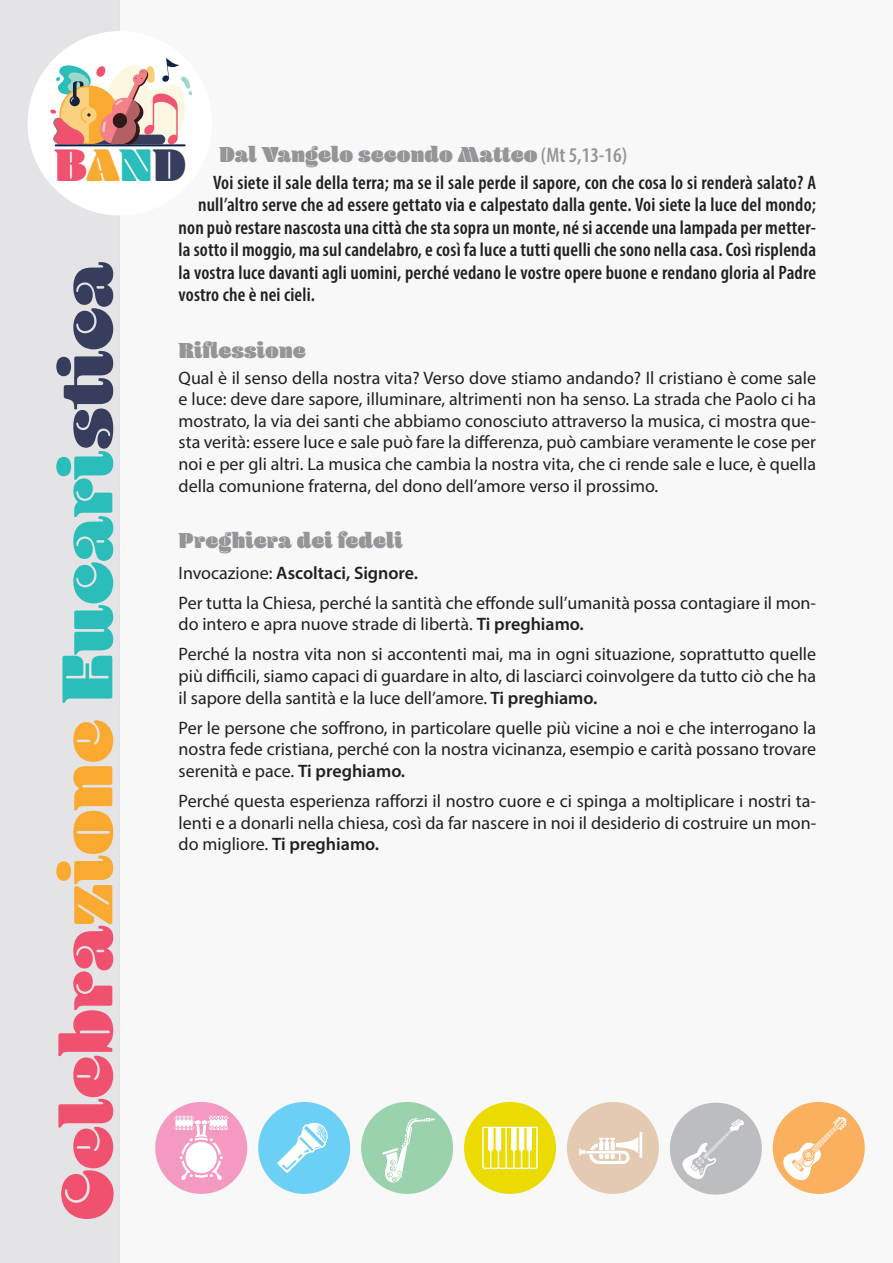
<style>
.page{position:relative;width:893px;height:1263px;background:#fff}
.page>*{position:absolute;margin:0;border:0;box-sizing:border-box;transform-origin:0 0}
.t1{font:900 75px "Blenny";color:#f0516e}
.t2{font:900 22.5px "Blenny";color:#939598}
.t3{font:600 condensed 19.5px "Myriad Pro";letter-spacing:.01em;color:#231f20}
.t4{font:18px/21.6px "Myriad Pro";color:#231f20;text-align:justify}
.s1{font-size:47.55px;color:#f0516e}
.s2{font-size:47.55px;color:#faaa31}
.s3{font-size:47.55px;color:#2abdba}
.s4{font-size:47.55px;color:#373e5d}
.s5{font-family:"Myriad Pro";font-weight:600;font-stretch:condensed;font-size:21px}
.s6{font-weight:600}
.s7{color:#faaa31}
.s8{color:#2abdba}
.s9{color:#373e5d}
</style>
<div class="page">
<div style="left:120px;top:0;width:773px;height:1263px;background:#f8f8f8"></div>
<div style="left:0;top:0;width:120px;height:1263px;background:#e4e4e6"></div>
<div style="left:28px;top:31px;width:184px;height:185px;background:#fff;border-radius:50%"></div>
<svg style="left:50px;top:58px;width:142px;height:89px"></svg>
<hr style="left:55px;top:144px;width:131px;height:2px;background:#102247">
<div style="left:155px;top:1102px;width:92px;height:92px;background:#f499c2;border-radius:50%"></div>
<svg style="left:175px;top:1116px;width:53px;height:64px"></svg>
<div style="left:258px;top:1102px;width:92px;height:92px;background:#6bcff6;border-radius:50%"></div>
<svg style="left:277px;top:1122px;width:51px;height:51px"></svg>
<div style="left:361px;top:1102px;width:92px;height:92px;background:#9ad2ae;border-radius:50%"></div>
<svg style="left:382px;top:1118px;width:53px;height:64px"></svg>
<div style="left:464px;top:1102px;width:92px;height:92px;background:#ebdb01;border-radius:50%"></div>
<svg style="left:482px;top:1127px;width:56px;height:42px"></svg>
<div style="left:567px;top:1102px;width:92px;height:92px;background:#e3cab0;border-radius:50%"></div>
<svg style="left:579px;top:1132px;width:63px;height:32px"></svg>
<div style="left:670px;top:1103px;width:92px;height:91px;background:#bcbdc0;border-radius:50%"></div>
<svg style="left:682px;top:1119px;width:62px;height:60px"></svg>
<div style="left:773px;top:1102px;width:92px;height:92px;background:#fab05f;border-radius:50%"></div>
<svg style="left:781px;top:1116px;width:66px;height:66px"></svg>
<p class="t2" style="left:54px;top:141px;width:574px"><span class="s1">B</span><span class="s2">A</span><span class="s3">N</span><span class="s4">D</span> Dal Vangelo secondo Matteo <span class="s5">(Mt 5,13-16)</span></p>
<p class="t3" style="left:213px;top:170px;width:604px">Voi siete il sale della terra; ma se il sale perde il sapore, con che cosa lo si renderà salato? A</p>
<p class="t3" style="left:198px;top:193px;width:619px">null’altro serve che ad essere gettato via e calpestato dalla gente. Voi siete la luce del mondo;</p>
<p class="t3" style="left:179px;top:215px;width:639px">non può restare nascosta una città che sta sopra un monte, né si accende una lampada per metter-</p>
<p class="t3" style="left:179px;top:238px;width:639px">la sotto il moggio, ma sul candelabro, e così fa luce a tutti quelli che sono nella casa. Così risplenda</p>
<p class="t3" style="left:179px;top:260px;width:639px">la vostra luce davanti agli uomini, perché vedano le vostre opere buone e rendano gloria al Padre</p>
<p class="t3" style="left:179px;top:283px;width:138px">vostro che è nei cieli.</p>
<p class="t2" style="left:179px;top:337px;width:129px">Riflessione</p>
<p class="t4" style="left:179px;top:366px;width:639px">Qual è il senso della nostra vita? Verso dove stiamo andando? Il cristiano è come sale e luce: deve dare sapore, illuminare, altrimenti non ha senso. La strada che Paolo ci ha mostrato, la via dei santi che abbiamo conosciuto attraverso la musica, ci mostra que&shy;sta verità: essere luce e sale può fare la differenza, può cambiare veramente le cose per noi e per gli altri. La musica che cambia la nostra vita, che ci rende sale e luce, è quella della comunione fraterna, del dono dell’amore verso il prossimo.</p>
<p class="t2" style="left:179px;top:527px;width:226px">Preghiera dei fedeli</p>
<p class="t4" style="left:179px;top:557px;width:639px;line-height:30.2px">Invocazione: <span class="s6">Ascoltaci, Signore.<br></span>Per tutta la Chiesa, perché la santità che effonde sull’umanità possa contagiare il mon-</p>
<p class="t4" style="left:179px;top:609px;width:639px;line-height:30.2px">do intero e apra nuove strade di libertà. <span class="s6">Ti preghiamo.<br></span>Perché la nostra vita non si accontenti mai, ma in ogni situazione, soprattutto quelle</p>
<p class="t4" style="left:179px;top:665px;width:639px">più difficili, siamo capaci di guardare in alto, di lasciarci coinvolgere da tutto ciò che ha il sapore della santità e la luce dell’amore. <span class="s6">Ti preghiamo.</span></p>
<p class="t4" style="left:179px;top:716px;width:639px">Per le persone che soffrono, in particolare quelle più vicine a noi e che interrogano la nostra fede cristiana, perché con la nostra vicinanza, esempio e carità possano trovare serenità e pace. <span class="s6">Ti preghiamo.</span></p>
<p class="t4" style="left:179px;top:790px;width:639px">Perché questa esperienza rafforzi il nostro cuore e ci spinga a moltiplicare i nostri ta&shy;lenti e a donarli nella chiesa, così da far nascere in noi il desiderio di costruire un mon&shy;do migliore. <span class="s6">Ti preghiamo.</span></p>
<h1 class="t1" style="left:43px;top:1220px;width:960px;rotate:-90deg">Celebra<span class="s7">zione</span> <span class="s8">Eucari</span><span class="s9">stica</span></h1>
</div>
